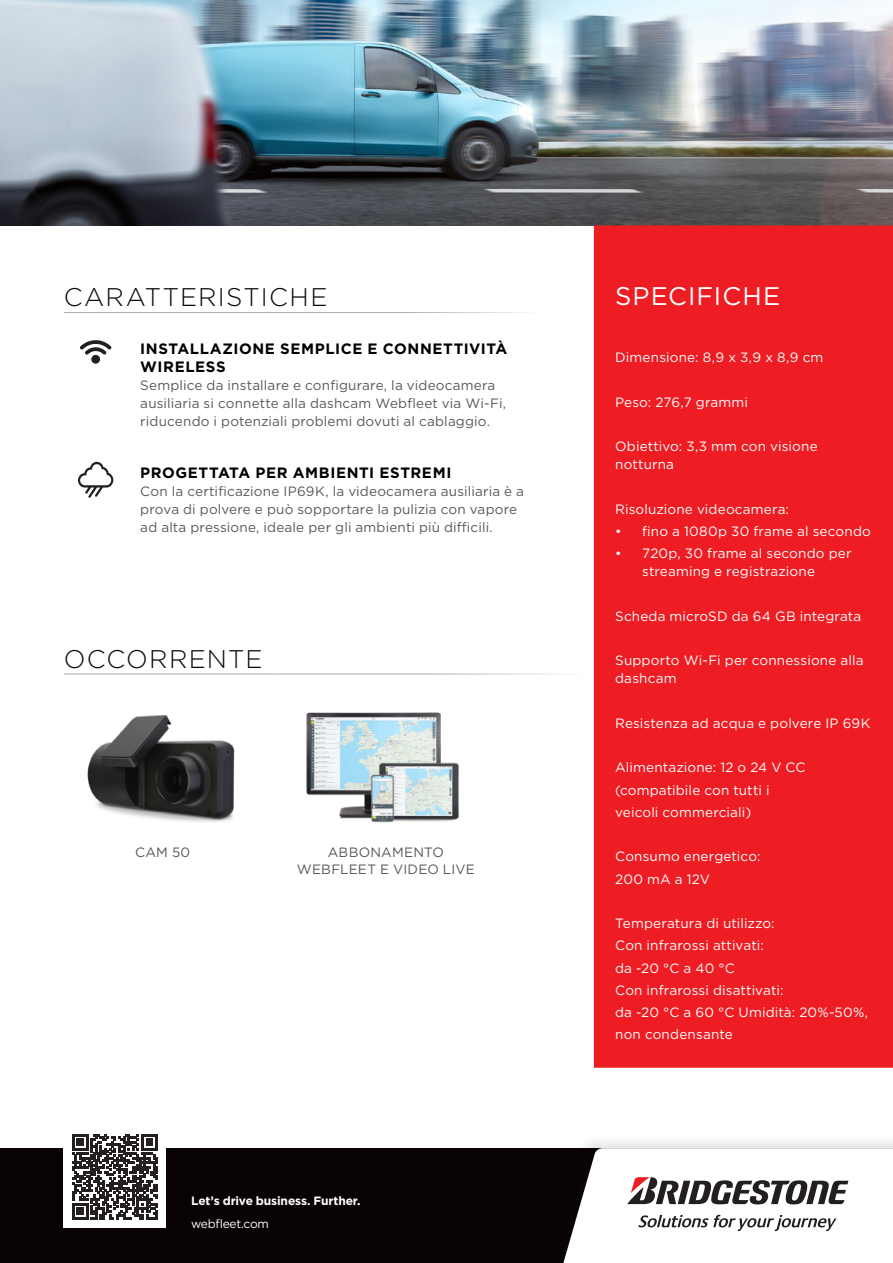
<style>
.page{position:relative;width:893px;height:1263px;background:#fff}
.page>*{position:absolute;margin:0;border:0;box-sizing:border-box;transform-origin:0 0}
.t1{font:300 25.5px "Gotham";letter-spacing:.045em;color:#0c0806}
.t2{font:25.5px "Gotham";letter-spacing:.04em;color:#fff}
.t3{font:700 15px/18px "Gotham";letter-spacing:.04em;color:#000}
.t4{font:13.5px/22.2px "Gotham";letter-spacing:.01em;color:#fff}
.t5{font:13.5px/18px "Gotham";letter-spacing:.01em;color:#57585a}
.t6{font:700 12px "Gotham";letter-spacing:-.01em;color:#fff}
.t7{font:12px "Gotham";letter-spacing:-.02em;color:#fff}
</style>
<div class="page">
<div style="left:0;top:1148px;width:893px;height:115px;background:#080302"></div>
<div style="left:540px;top:1132px;width:353px;height:131px;background:#231f20;opacity:.12"></div>
<svg style="left:557px;top:1148px;width:336px;height:115px;background:#d7d5d5"></svg>
<img style="left:0;top:0;width:893px;height:225px">
<div style="left:64px;top:1125px;width:102px;height:103px;background:#fff"></div>
<svg style="left:72px;top:1134px;width:85px;height:85px"></svg>
<img style="left:87px;top:715px;width:148px;height:107px">
<img style="left:306px;top:712px;width:154px;height:111px">
<svg style="left:80px;top:340px;width:31px;height:15px"></svg>
<div style="left:91px;top:355px;width:9px;height:9px;background:#231f20;border-radius:50%"></div>
<svg style="left:78px;top:462px;width:35px;height:36px"></svg>
<div style="left:594px;top:225px;width:299px;height:843px;background:#ee1d23"></div>
<h1 class="t1" style="left:64px;top:281px;width:265px">CARATTERISTICHE</h1>
<p class="t3" style="left:140px;top:339px;width:368px">INSTALLAZIONE SEMPLICE E CONNETTIVITÀ<br>WIRELESS</p>
<p class="t5" style="left:140px;top:376px;width:367px">Semplice da installare e configurare, la videocamera ausiliaria si connette alla dashcam Webfleet via Wi-Fi, riducendo i potenziali problemi dovuti al cablaggio.</p>
<p class="t3" style="left:140px;top:463px;width:313px">PROGETTATA PER AMBIENTI ESTREMI</p>
<p class="t5" style="left:140px;top:482px;width:385px">Con la certificazione IP69K, la videocamera ausiliaria è a prova di polvere e può sopportare la pulizia con vapore ad alta pressione, ideale per gli ambienti più difficili.</p>
<h1 class="t1" style="left:64px;top:642px;width:200px">OCCORRENTE</h1>
<p class="t5" style="left:135px;top:843px;width:57px">CAM 50</p>
<p class="t5" style="left:297px;top:844px;width:179px;line-height:16.5px;text-align:center">ABBONAMENTO<br>WEBFLEET E VIDEO LIVE</p>
<p class="t6" style="left:191px;top:1192px;width:171px">Let’s drive business. Further.</p>
<p class="t7" style="left:191px;top:1216px;width:79px">webfleet.com</p>
<h1 class="t2" style="left:615px;top:280px;width:166px">SPECIFICHE</h1>
<p class="t4" style="left:615px;top:346px;width:210px">Dimensione: 8,9 x 3,9 x 8,9 cm</p>
<p class="t4" style="left:615px;top:391px;width:134px">Peso: 276,7 grammi</p>
<p class="t4" style="left:615px;top:437px;width:204px;line-height:18px">Obiettivo: 3,3 mm con visione notturna</p>
<p class="t4" style="left:615px;top:498px;width:175px">Risoluzione videocamera:</p>
<p class="t4" style="left:615px;top:520px;width:257px">• fino a 1080p 30 frame al secondo</p>
<p class="t4" style="left:642px;top:544px;width:211px;line-height:18px;text-indent:-27px">• 720p, 30 frame al secondo per streaming e registrazione</p>
<p class="t4" style="left:615px;top:605px;width:248px">Scheda microSD da 64 GB integrata</p>
<p class="t4" style="left:615px;top:651px;width:250px;line-height:18px">Supporto Wi-Fi per connessione alla dashcam</p>
<p class="t4" style="left:615px;top:712px;width:257px">Resistenza ad acqua e polvere IP 69K</p>
<p class="t4" style="left:615px;top:756px;width:192px">Alimentazione: 12 o 24 V CC (compatibile con tutti i veicoli commerciali)</p>
<p class="t4" style="left:615px;top:845px;width:147px">Consumo energetico:<br>200 mA a 12V</p>
<p class="t4" style="left:615px;top:912px;width:255px">Temperatura di utilizzo:<br>Con infrarossi attivati:<br>da -20 °C a 40 °C<br>Con infrarossi disattivati:<br>da -20 °C a 60 °C Umidità: 20%-50%, non condensante</p>
</div>
